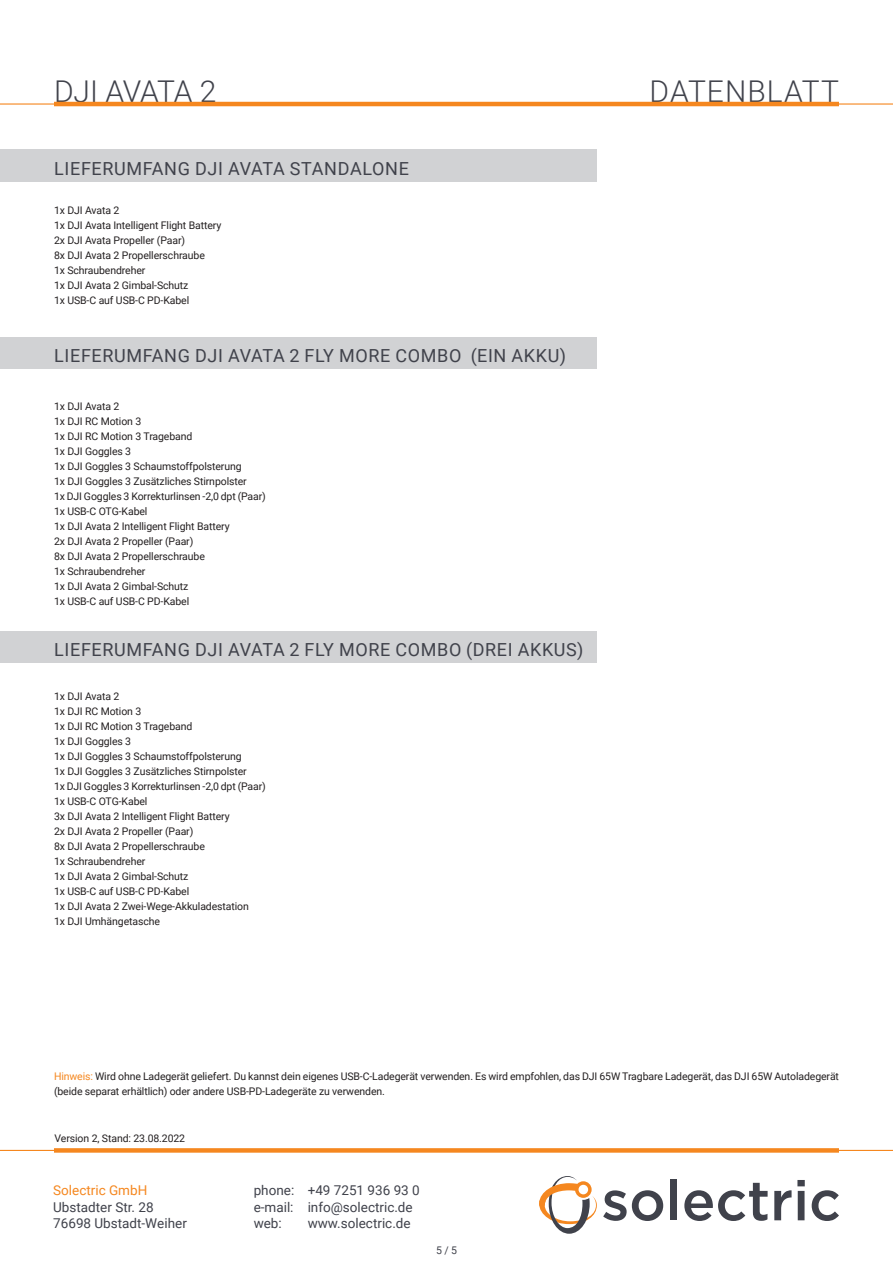
<style>
.page{position:relative;width:893px;height:1263px;background:#fff}
.page>*{position:absolute;margin:0;border:0;box-sizing:border-box;transform-origin:0 0}
.t1{font:300 30px "Roboto";letter-spacing:.035em;color:#40424b}
.t2{font:300 30px "Roboto";letter-spacing:-.04em;color:#40424b}
.t3{font:18px "Roboto";letter-spacing:.035em;color:#40424b}
.t4{font:13.5px/16.5px "Roboto";color:#40424b}
.t5{font:13.5px "Roboto";color:#f5871f}
.t6{font:10.5px/15px "Roboto";letter-spacing:-.01em;color:#231f20}
.t7{font:10.5px "Roboto";color:#40424b}
.s1{color:#f5871f}
</style>
<div class="page">
<hr style="left:0;top:103px;width:893px;height:2px;background:#f5871f">
<hr style="left:54px;top:102px;width:785px;height:4px;background:#f5871f">
<hr style="left:0;top:1150px;width:893px;height:1px;background:#f5871f">
<svg style="left:603px;top:1190px;width:60px;height:31px"></svg>
<div style="left:670px;top:1179px;width:7px;height:41px;background:#40424b"></div>
<svg style="left:684px;top:1183px;width:84px;height:38px"></svg>
<svg style="left:774px;top:1190px;width:17px;height:30px"></svg>
<svg style="left:797px;top:1180px;width:8px;height:40px"></svg>
<svg style="left:812px;top:1190px;width:27px;height:31px"></svg>
<svg style="left:539px;top:1176px;width:58px;height:58px"></svg>
<div style="left:54px;top:1148px;width:785px;height:5px;background:#f5871f"></div>
<div style="left:0;top:149px;width:597px;height:33px;background:#d1d2d4"></div>
<div style="left:0;top:337px;width:597px;height:31px;background:#d1d2d4"></div>
<div style="left:0;top:631px;width:597px;height:31px;background:#d1d2d4"></div>
<h1 class="t2" style="left:54px;top:70px;width:164px">DJI AVATA 2</h1>
<h1 class="t1" style="left:649px;top:70px;width:191px">DATENBLATT</h1>
<p class="t3" style="left:54px;top:156px;width:356px">LIEFERUMFANG DJI AVATA STANDALONE</p>
<p class="t6" style="left:54px;top:202px;width:67px">1x DJI Avata 2</p>
<p class="t6" style="left:54px;top:217px;width:169px">1x DJI Avata Intelligent Flight Battery</p>
<p class="t6" style="left:54px;top:232px;width:133px">2x DJI Avata Propeller (Paar)</p>
<p class="t6" style="left:54px;top:247px;width:152px">8x DJI Avata 2 Propellerschraube</p>
<p class="t6" style="left:54px;top:262px;width:93px">1x Schraubendreher</p>
<p class="t6" style="left:54px;top:277px;width:136px">1x DJI Avata 2 Gimbal-Schutz</p>
<p class="t6" style="left:54px;top:292px;width:137px">1x USB-C auf USB-C PD-Kabel</p>
<p class="t3" style="left:54px;top:343px;width:513px">LIEFERUMFANG DJI AVATA 2 FLY MORE COMBO (EIN AKKU)</p>
<p class="t6" style="left:54px;top:399px;width:67px">1x DJI Avata 2</p>
<p class="t6" style="left:54px;top:414px;width:89px">1x DJI RC Motion 3</p>
<p class="t6" style="left:54px;top:429px;width:140px">1x DJI RC Motion 3 Trageband</p>
<p class="t6" style="left:54px;top:444px;width:79px">1x DJI Goggles 3</p>
<p class="t6" style="left:54px;top:459px;width:189px">1x DJI Goggles 3 Schaumstoffpolsterung</p>
<p class="t6" style="left:54px;top:474px;width:194px">1x DJI Goggles 3 Zusätzliches Stirnpolster</p>
<p class="t6" style="left:54px;top:489px;width:213px">1x DJI Goggles 3 Korrekturlinsen -2,0 dpt (Paar)</p>
<p class="t6" style="left:54px;top:504px;width:95px">1x USB-C OTG-Kabel</p>
<p class="t6" style="left:54px;top:519px;width:177px">1x DJI Avata 2 Intelligent Flight Battery</p>
<p class="t6" style="left:54px;top:534px;width:141px">2x DJI Avata 2 Propeller (Paar)</p>
<p class="t6" style="left:54px;top:549px;width:152px">8x DJI Avata 2 Propellerschraube</p>
<p class="t6" style="left:54px;top:564px;width:93px">1x Schraubendreher</p>
<p class="t6" style="left:54px;top:579px;width:136px">1x DJI Avata 2 Gimbal-Schutz</p>
<p class="t6" style="left:54px;top:594px;width:137px">1x USB-C auf USB-C PD-Kabel</p>
<p class="t3" style="left:54px;top:637px;width:531px">LIEFERUMFANG DJI AVATA 2 FLY MORE COMBO (DREI AKKUS)</p>
<p class="t6" style="left:54px;top:689px;width:67px">1x DJI Avata 2</p>
<p class="t6" style="left:54px;top:704px;width:89px">1x DJI RC Motion 3</p>
<p class="t6" style="left:54px;top:719px;width:140px">1x DJI RC Motion 3 Trageband</p>
<p class="t6" style="left:54px;top:734px;width:79px">1x DJI Goggles 3</p>
<p class="t6" style="left:54px;top:749px;width:189px">1x DJI Goggles 3 Schaumstoffpolsterung</p>
<p class="t6" style="left:54px;top:764px;width:194px">1x DJI Goggles 3 Zusätzliches Stirnpolster</p>
<p class="t6" style="left:54px;top:779px;width:213px">1x DJI Goggles 3 Korrekturlinsen -2,0 dpt (Paar)</p>
<p class="t6" style="left:54px;top:794px;width:95px">1x USB-C OTG-Kabel</p>
<p class="t6" style="left:54px;top:809px;width:177px">3x DJI Avata 2 Intelligent Flight Battery</p>
<p class="t6" style="left:54px;top:824px;width:141px">2x DJI Avata 2 Propeller (Paar)</p>
<p class="t6" style="left:54px;top:839px;width:152px">8x DJI Avata 2 Propellerschraube</p>
<p class="t6" style="left:54px;top:854px;width:93px">1x Schraubendreher</p>
<p class="t6" style="left:54px;top:869px;width:136px">1x DJI Avata 2 Gimbal-Schutz</p>
<p class="t6" style="left:54px;top:884px;width:137px">1x USB-C auf USB-C PD-Kabel</p>
<p class="t6" style="left:54px;top:899px;width:196px">1x DJI Avata 2 Zwei-Wege-Akkuladestation</p>
<p class="t6" style="left:54px;top:914px;width:108px">1x DJI Umhängetasche</p>
<p class="t6" style="left:54px;top:1068px;width:786px"><span class="s1">Hinweis:</span> Wird ohne Ladegerät geliefert. Du kannst dein eigenes USB-C-Ladegerät verwenden. Es wird empfohlen, das DJI 65W Tragbare Ladegerät, das DJI 65W Autoladegerät (beide separat erhältlich) oder andere USB-PD-Ladegeräte zu verwenden.</p>
<p class="t6" style="left:54px;top:1131px;width:132px">Version 2, Stand: 23.08.2022</p>
<p class="t5" style="left:53px;top:1181px;width:96px">Solectric GmbH</p>
<p class="t4" style="left:53px;top:1198px;width:135px">Ubstadter Str. 28<br>76698 Ubstadt-Weiher</p>
<p class="t4" style="left:254px;top:1182px;width:168px">phone: +49 7251 936 93 0 e-mail: info@solectric.de web:</p>
<p class="t4" style="left:308px;top:1215px;width:104px">www.solectric.de</p>
<p class="t7" style="left:436px;top:1243px;width:22px">5 / 5</p>
</div>
